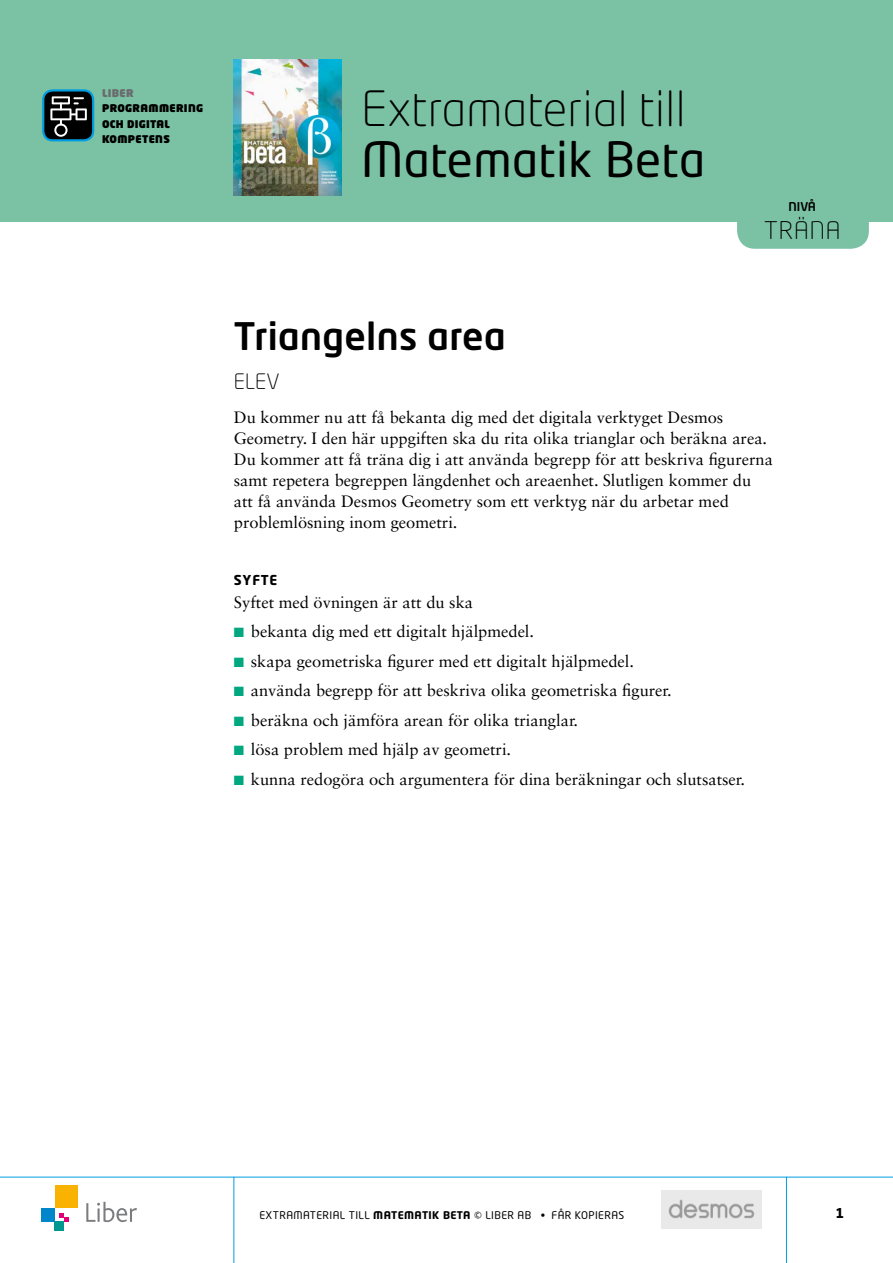
<style>
.page{position:relative;width:893px;height:1263px;background:#fff}
.page>*{position:absolute;margin:0;border:0;box-sizing:border-box;transform-origin:0 0}
.t1{font:300 48px "Neo Tech Std";letter-spacing:.01em;color:#000}
.t2{font:48px "Neo Tech Std";letter-spacing:.01em;color:#000}
.t3{font:500 37.5px "Neo Tech Std";letter-spacing:.01em;color:#000}
.t4{font:300 24px "Neo Tech Std";letter-spacing:.04em;color:#000}
.t5{font:300 21px "Neo Tech Std";color:#000}
.t6{font:16.5px/21px "Sabon LT Std";color:#000}
.t7{font:700 13.5px "Neo Tech Std";letter-spacing:.055em;color:#000}
.t8{font:500 12px "Neo Tech Std";color:#000}
.t9{font:10.5px "Neo Tech Std";letter-spacing:.04em;color:#000}
.t10{font:900 10.5px/15.1px "Neo Tech Std";letter-spacing:.03em;color:#000}
.t11{font:900 10.5px "Neo Tech Std";letter-spacing:.03em;color:#6b6c6e}
.s1{color:#00a77f}
.s2{font-weight:700}
</style>
<div class="page">
<hr style="left:0;top:1177px;width:893px;height:1px;background:#009ee0">
<hr style="left:234px;top:1177px;width:1px;height:86px;background:#009ee0">
<hr style="left:786px;top:1177px;width:1px;height:86px;background:#009ee0">
<div style="left:55px;top:1222px;width:9px;height:9px;background:#009790"></div>
<div style="left:41px;top:1208px;width:14px;height:14px;background:#0086cb"></div>
<div style="left:55px;top:1185px;width:22px;height:23px;background:#f9b200"></div>
<svg style="left:59px;top:1213px;width:9px;height:9px"></svg>
<svg style="left:86px;top:1202px;width:51px;height:20px"></svg>
<img style="left:661px;top:1191px;width:100px;height:37px">
<div style="left:0;top:0;width:893px;height:221px;background:#7bc2a5"></div>
<div style="left:737px;top:186px;width:132px;height:63px;background:#7bc2a5;border-radius:18px"></div>
<img style="left:234px;top:60px;width:108px;height:135px">
<div style="left:43px;top:90px;width:50px;height:50px;background:#000;border-radius:9px"></div>
<div style="left:42px;top:89px;width:52px;height:52px;border:2px solid #009ee0;border-radius:9px"></div>
<svg style="left:50px;top:96px;width:37px;height:41px"></svg>
<p class="t11" style="left:102px;top:86px;width:33px">LIBER</p>
<p class="t10" style="left:102px;top:101px;width:103px">PROGRAMMERING<br>OCH DIGITAL<br>KOMPETENS</p>
<h1 class="t1" style="left:361px;top:80px;width:325px">Extramaterial till</h1>
<h1 class="t2" style="left:361px;top:130px;width:345px">Matematik Beta</h1>
<p class="t8" style="left:789px;top:199px;width:29px">NIVÅ</p>
<h3 class="t4" style="left:764px;top:216px;width:78px">TRÄNA</h3>
<h2 class="t3" style="left:234px;top:312px;width:273px">Triangelns area</h2>
<p class="t5" style="left:234px;top:369px;width:47px">ELEV</p>
<p class="t6" style="left:234px;top:407px;width:541px">Du kommer nu att få bekanta dig med det digitala verktyget Desmos Geometry. I den här uppgiften ska du rita olika trianglar och beräkna area.<br>Du kommer att få träna dig i att använda begrepp för att beskriva figurerna samt repetera begreppen längdenhet och areaenhet. Slutligen kommer du att få använda Desmos Geometry som ett verktyg när du arbetar med problemlösning inom geometri.</p>
<p class="t7" style="left:234px;top:571px;width:45px">SYFTE</p>
<p class="t6" style="left:234px;top:591px;width:241px">Syftet med övningen är att du ska</p>
<p class="t6" style="left:234px;top:621px;width:302px"><span class="s1">■</span> bekanta dig med ett digitalt hjälpmedel.</p>
<p class="t6" style="left:234px;top:650px;width:402px"><span class="s1">■</span> skapa geometriska figurer med ett digitalt hjälpmedel.</p>
<p class="t6" style="left:234px;top:680px;width:439px"><span class="s1">■</span> använda begrepp för att beskriva olika geometriska figurer.</p>
<p class="t6" style="left:234px;top:709px;width:346px"><span class="s1">■</span> beräkna och jämföra arean för olika trianglar.</p>
<p class="t6" style="left:234px;top:739px;width:279px"><span class="s1">■</span> lösa problem med hjälp av geometri.</p>
<p class="t6" style="left:234px;top:768px;width:513px"><span class="s1">■</span> kunna redogöra och argumentera för dina beräkningar och slutsatser.</p>
<p class="t9" style="left:259px;top:1208px;width:367px">EXTRAMATERIAL TILL <span class="s2">MATEMATIK BETA</span> © LIBER AB • FÅR KOPIERAS</p>
<p class="t7" style="left:835px;top:1204px;width:10px">1</p>
</div>
